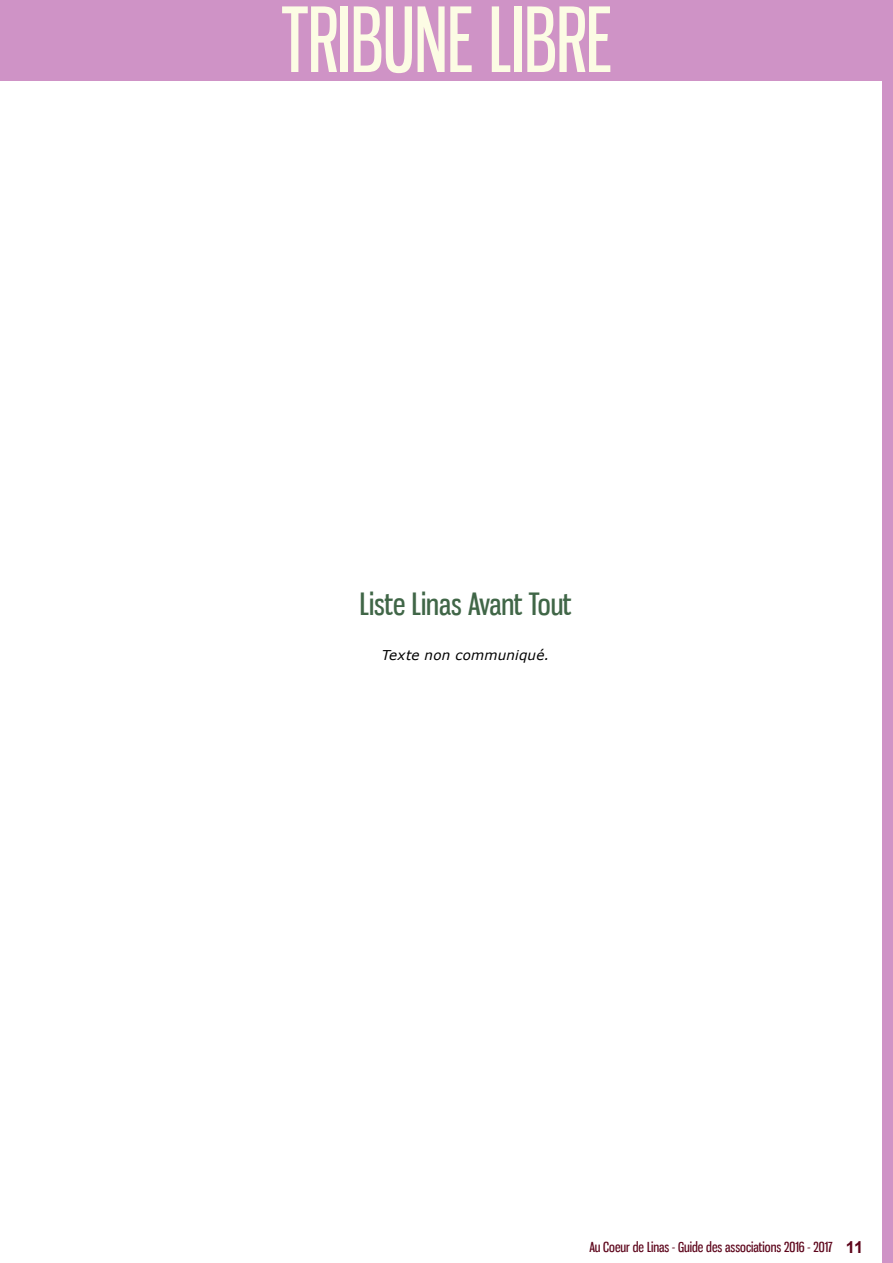
<style>
.page{position:relative;width:893px;height:1263px;background:#fff}
.page>*{position:absolute;margin:0;border:0;box-sizing:border-box;transform-origin:0 0}
.t1{font:88.05px "Gnuolane Free";color:#fcfce4;scale:.83 1}
.t2{font:30px "Gnuolane Free";color:#406647}
.t3{font:13.5px "Gnuolane Free";color:#5d051b}
.t4{font:italic 13.5px "Verdana";letter-spacing:.015em;color:#000}
.s1{font-family:"Arial";font-weight:700;font-size:16.5px}
</style>
<div class="page">
<div style="left:0;top:0;width:893px;height:81px;background:#cf93c6"></div>
<div style="left:882px;top:0;width:11px;height:1263px;background:#cf93c6"></div>
<h1 class="t1" style="left:282px;top:-14px;width:399px">TRIBUNE LIBRE</h1>
<h2 class="t2" style="left:360px;top:586px;width:213px">Liste Linas Avant Tout</h2>
<p class="t4" style="left:382px;top:646px;width:169px">Texte non communiqué.</p>
<p class="t3" style="left:589px;top:1239px;width:275px">Au Coeur de Linas - Guide des associations 2016 - 2017 <span class="s1">11</span></p>
</div>
